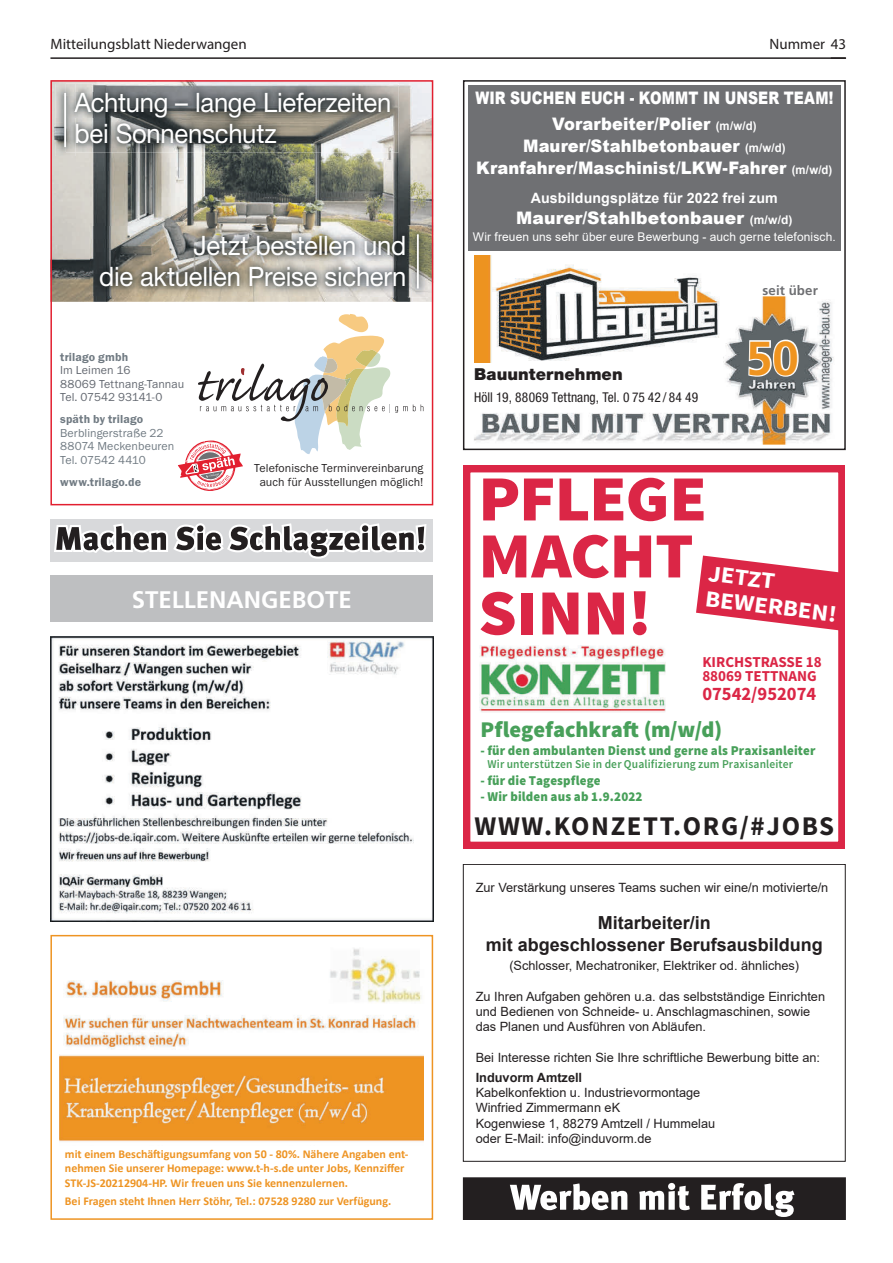
<style>
.page{position:relative;width:893px;height:1263px;background:#fff}
.page>*{position:absolute;margin:0;border:0;box-sizing:border-box;transform-origin:0 0}
.t1{font:900 64.5px/57px "Source Sans Pro";letter-spacing:-.01em;color:#db2646;scale:1.06 1}
.t2{font:700 47.55px "Frutiger";color:#ef9420}
.t3{font:700 27px "Source Sans Pro";letter-spacing:.06em;color:#231f20}
.t4{font:26.85px/31px "Helvetica Neue LT Std";letter-spacing:-.01em;color:#fff;scale:.96 1}
.t5{font:700 24px "Frutiger";color:#fff}
.t6{font:700 23.1px/25px "Source Sans Pro";color:#fff;scale:1.08 1}
.t7{font:900 22.5px "Source Sans Pro";color:#48a05a}
.t8{font:700 18.6px "Source Sans Pro";color:#db2646}
.t9{font:700 18px/21.6px "Arial";color:#231f20;text-align:center}
.t10{font:900 17.25px/21.9px "Arial";letter-spacing:.005em;color:#fff;text-align:center;scale:.95 1}
.t11{font:900 17.25px/26.2px "Arial";letter-spacing:.005em;color:#fff;text-align:center;scale:.81 1}
.t12{font:900 17.25px "Arial";letter-spacing:.005em;color:#fff}
.t13{font:900 16.5px "Helvetica Neue";letter-spacing:.005em;color:#231f20}
.t14{font:700 15.15px/13.6px "Source Sans Pro";color:#db2646}
.t15{font:15px "Myriad Pro";color:#231f20}
.t16{font:700 14.25px "Arial";letter-spacing:.01em;color:#fff}
.t17{font:900 13.5px "Source Sans Pro";letter-spacing:.01em;color:#48a05a;scale:.96 1}
.t18{font:condensed 13.5px "Helvetica Neue";letter-spacing:.005em;color:#231f20}
.t19{font:700 13.35px "Frutiger";letter-spacing:.01em;color:#6f7073}
.t20{font:12.75px/15.3px "Arial";color:#231f20}
.t21{font:700 12.75px "Arial";color:#231f20}
.t22{font:700 12px/14.4px "Calibri";color:#ee9423}
.t23{font:12px/13.5px "Franklin Gothic URW Boo";letter-spacing:.01em;color:#272425;text-align:center}
.t24{font:12px "Arial";letter-spacing:.01em;color:#fff}
.t25{font:600 12px "Source Sans Pro";letter-spacing:.01em;color:#48a05a;scale:.96 1}
.t26{font:12px/13.5px "Franklin Gothic URW Boo";letter-spacing:.01em;color:#717b83}
.t27{font:12px/13.5px "Franklin Gothic URW Boo";letter-spacing:.005em;color:#646971}
.t28{font:12px "Franklin Gothic URW Dem";letter-spacing:.01em;color:#717b83}
.s1{font-weight:700;font-size:12px}
</style>
<div class="page">
<hr style="left:50px;top:57px;width:796px;height:2px;background:#231f20">
<svg style="left:831px;top:57px;width:15px;height:1px"></svg>
<img style="left:52px;top:82px;width:379px;height:220px">
<svg style="left:178px;top:314px;width:245px;height:177px"></svg>
<img style="left:75px;top:84px;width:324px;height:68px">
<img style="left:75px;top:93px;width:315px;height:25px">
<img style="left:55px;top:84px;width:20px;height:72px">
<img style="left:66px;top:84px;width:9px;height:68px">
<svg style="left:74px;top:93px;width:1px;height:25px"></svg>
<hr style="left:64px;top:93px;width:2px;height:54px;background:#fff">
<img style="left:91px;top:227px;width:317px;height:68px">
<img style="left:408px;top:225px;width:20px;height:72px">
<hr style="left:417px;top:234px;width:2px;height:54px;background:#fff">
<div style="left:463px;top:864px;width:383px;height:298px;border:1px solid #231f20"></div>
<div style="left:50px;top:935px;width:383px;height:285px;border:2px solid #ee9423"></div>
<img style="left:60px;top:980px;width:364px;height:162px">
<img style="left:328px;top:948px;width:96px;height:58px">
<svg style="left:464px;top:466px;width:381px;height:382px"></svg>
<img style="left:479px;top:645px;width:187px;height:68px">
<svg style="left:696px;top:555px;width:149px;height:76px"></svg>
<div style="left:463px;top:80px;width:383px;height:370px;border:1px solid #231f20"></div>
<img style="left:475px;top:256px;width:235px;height:40px">
<img style="left:474px;top:296px;width:360px;height:149px">
<svg style="left:747px;top:338px;width:53px;height:40px"></svg>
<div style="left:468px;top:85px;width:373px;height:166px;background:#6f7073"></div>
<img style="left:50px;top:636px;width:383px;height:285px">
<div style="left:50px;top:576px;width:383px;height:46px;background:#bebfc1"></div>
<svg style="left:463px;top:1177px;width:383px;height:43px"></svg>
<div style="left:50px;top:519px;width:383px;height:43px;background:#d8d9db"></div>
<svg style="left:54px;top:523px;width:372px;height:36px"></svg>
<p class="t15" style="left:50px;top:35px;width:198px">Mitteilungsblatt Niederwangen</p>
<p class="t15" style="left:769px;top:35px;width:78px">Nummer 43</p>
<h3 class="t4" style="left:75px;top:87px;width:332px">Achtung – lange Lieferzeiten bei Sonnenschutz</h3>
<h3 class="t4" style="left:99px;top:230px;width:321px;text-align:right">Jetzt bestellen und<br>die aktuellen Preise sichern</h3>
<p class="t28" style="left:60px;top:350px;width:69px">trilago gmbh</p>
<p class="t27" style="left:60px;top:363px;width:126px">Im Leimen 16<br>88069 Tettnang-Tannau<br>Tel. 07542 93141-0</p>
<p class="t28" style="left:60px;top:412px;width:84px">späth by trilago</p>
<p class="t26" style="left:60px;top:426px;width:116px">Berblingerstraße 22<br>88074 Meckenbeuren<br>Tel. 07542 4410</p>
<p class="t28" style="left:60px;top:475px;width:82px">www.trilago.de</p>
<p class="t23" style="left:254px;top:461px;width:171px">Telefonische Terminvereinbarung auch für Ausstellungen möglich!</p>
<h3 class="t5" style="left:132px;top:586px;width:222px">STELLENANGEBOTE</h3>
<p class="t22" style="left:65px;top:1147px;width:345px">mit einem Beschäftigungsumfang von 50 - 80%. Nähere Angaben ent&shy;nehmen Sie unserer Homepage: www.t-h-s.de unter Jobs, Kennziffer<br>STK-JS-20212904-HP. Wir freuen uns Sie kennenzulernen.</p>
<p class="t22" style="left:65px;top:1194px;width:328px">Bei Fragen steht Ihnen Herr Stöhr, Tel.: 07528 9280 zur Verfügung.</p>
<h3 class="t11" style="left:475px;top:84px;width:443px">WIR SUCHEN EUCH - KOMMT IN UNSER TEAM!<br>Vorarbeiter/Polier <span class="s1">(m/w/d)</span></h3>
<h3 class="t10" style="left:476px;top:135px;width:376px">Maurer/Stahlbetonbauer <span class="s1">(m/w/d)<br></span>Kranfahrer/Maschinist/LKW-Fahrer <span class="s1">(m/w/d)</span></h3>
<p class="t16" style="left:531px;top:192px;width:248px">Ausbildungsplätze für 2022 frei zum</p>
<h3 class="t12" style="left:516px;top:208px;width:278px">Maurer/Stahlbetonbauer <span class="s1">(m/w/d)</span></h3>
<p class="t24" style="left:473px;top:233px;width:364px">Wir freuen uns sehr über eure Bewerbung - auch gerne telefonisch.</p>
<p class="t13" style="left:474px;top:364px;width:150px">Bauunternehmen</p>
<p class="t18" style="left:474px;top:389px;width:226px">Höll 19, 88069 Tettnang, Tel. 0 75 42 / 84 49</p>
<p class="t19" style="left:763px;top:282px;width:57px">seit über</p>
<h2 class="t2" style="left:746px;top:330px;width:54px">50</h2>
<h1 class="t1" style="left:478px;top:473px;width:217px">PFLEGE<br>MACHT<br>SINN!</h1>
<h3 class="t6" style="left:710px;top:560px;width:124px;rotate:7deg">JETZT<br>BEWERBEN!</h3>
<p class="t14" style="left:702px;top:655px;width:121px">KIRCHSTRASSE 18<br>88069 TETTNANG</p>
<h3 class="t8" style="left:702px;top:681px;width:115px">07542/952074</h3>
<h3 class="t7" style="left:480px;top:715px;width:243px">Pflegefachkraft (m/w/d)</h3>
<p class="t17" style="left:480px;top:742px;width:351px">- für den ambulanten Dienst und gerne als Praxisanleiter</p>
<p class="t25" style="left:487px;top:757px;width:320px">Wir unterstützen Sie in der Qualifizierung zum Praxisanleiter</p>
<p class="t17" style="left:480px;top:772px;width:127px">- für die Tagespflege</p>
<p class="t17" style="left:480px;top:788px;width:170px">- Wir bilden aus ab 1.9.2022</p>
<h3 class="t3" style="left:475px;top:807px;width:361px">WWW.KONZETT.ORG/#JOBS</h3>
<p class="t20" style="left:476px;top:880px;width:354px">Zur Verstärkung unseres Teams suchen wir eine/n motivierte/n</p>
<h3 class="t9" style="left:486px;top:912px;width:339px">Mitarbeiter/in<br>mit abgeschlossener Berufsausbildung</h3>
<p class="t20" style="left:509px;top:958px;width:291px">(Schlosser, Mechatroniker, Elektriker od. ähnliches)</p>
<p class="t20" style="left:476px;top:989px;width:351px">Zu Ihren Aufgaben gehören u.a. das selbstständige Einrichten und Bedienen von Schneide- u. Anschlagmaschinen, sowie das Planen und Ausführen von Abläufen.</p>
<p class="t20" style="left:476px;top:1050px;width:346px">Bei Interesse richten Sie Ihre schriftliche Bewerbung bitte an:</p>
<p class="t21" style="left:476px;top:1068px;width:108px">Induvorm Amtzell</p>
<p class="t20" style="left:476px;top:1085px;width:241px">Kabelkonfektion u. Industrievormontage Winfried Zimmermann eK<br>Kogenwiese 1, 88279 Amtzell / Hummelau oder E-Mail: info@induvorm.de</p>
</div>
